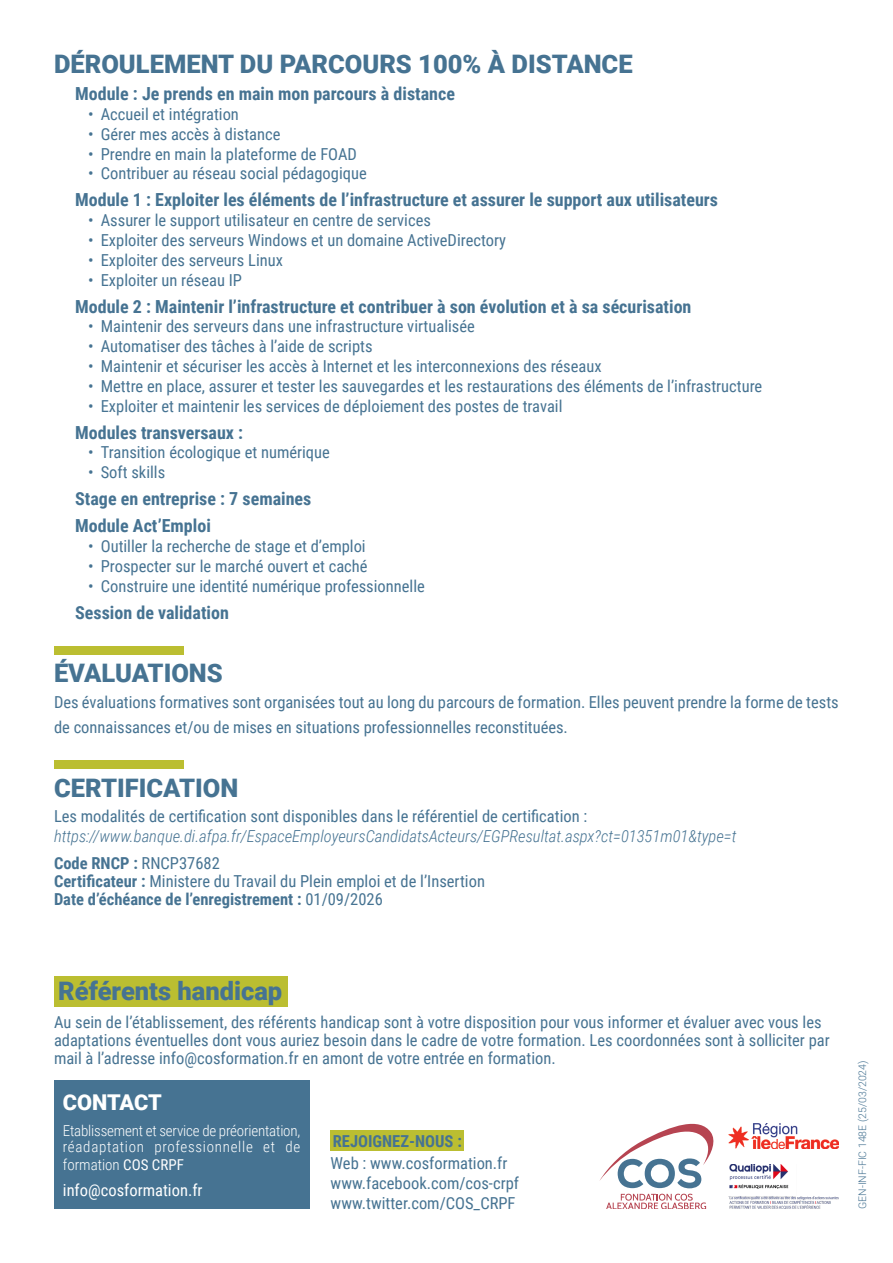
<style>
.page{position:relative;width:893px;height:1263px;background:#fff}
.page>*{position:absolute;margin:0;border:0;box-sizing:border-box;transform-origin:0 0}
.t1{font:900 25.5px "Roboto";color:#467392}
.t2{font:900 21.75px "Roboto";letter-spacing:-.01em;color:#fff}
.t3{font:700 18px "Roboto Condensed";color:#467392}
.t4{font:16.5px/18px "Roboto Condensed";color:#467392}
.t5{font:italic 300 16.5px "Roboto Condensed";color:#467392}
.t6{font:700 16.5px "Roboto Condensed";color:#467392}
.t7{font:16.5px "Roboto Condensed";color:#fff}
.t8{font:300 15px/16.5px "Roboto Condensed";color:#fff}
.t9{font:300 10.5px "Roboto";color:#467392}
.s1{font-weight:400}
.s2{font-weight:700}
</style>
<div class="page">
<div style="left:54px;top:760px;width:129px;height:9px;background:#bbbe31"></div>
<div style="left:54px;top:646px;width:129px;height:8px;background:#bbbe31"></div>
<div style="left:331px;top:1131px;width:133px;height:20px;background:#bbbe31"></div>
<svg style="left:606px;top:1194px;width:100px;height:15px"></svg>
<svg style="left:599px;top:1123px;width:115px;height:65px"></svg>
<img style="left:729px;top:1164px;width:110px;height:45px">
<img style="left:729px;top:1123px;width:110px;height:26px">
<div style="left:54px;top:977px;width:233px;height:30px;background:#bbbe31"></div>
<div style="left:54px;top:1081px;width:255px;height:128px;background:#467392"></div>
<p class="t1" style="left:54px;top:46px;width:580px">DÉROULEMENT DU PARCOURS 100% À DISTANCE</p>
<p class="t3" style="left:75px;top:81px;width:381px">Module : Je prends en main mon parcours à distance</p>
<p class="t4" style="left:88px;top:104px;width:152px">• Accueil et intégration</p>
<p class="t4" style="left:88px;top:124px;width:194px">• Gérer mes accès à distance</p>
<p class="t4" style="left:88px;top:144px;width:270px">• Prendre en main la plateforme de FOAD</p>
<p class="t4" style="left:88px;top:164px;width:280px">• Contribuer au réseau social pédagogique</p>
<p class="t3" style="left:75px;top:187px;width:644px">Module 1 : Exploiter les éléments de l’infrastructure et assurer le support aux utilisateurs</p>
<p class="t4" style="left:88px;top:211px;width:344px">• Assurer le support utilisateur en centre de services</p>
<p class="t4" style="left:88px;top:230px;width:420px">• Exploiter des serveurs Windows et un domaine ActiveDirectory</p>
<p class="t4" style="left:88px;top:250px;width:196px">• Exploiter des serveurs Linux</p>
<p class="t4" style="left:88px;top:270px;width:156px">• Exploiter un réseau IP</p>
<p class="t3" style="left:75px;top:294px;width:618px">Module 2 : Maintenir l’infrastructure et contribuer à son évolution et à sa sécurisation</p>
<p class="t4" style="left:88px;top:317px;width:388px">• Maintenir des serveurs dans une infrastructure virtualisée</p>
<p class="t4" style="left:88px;top:337px;width:286px">• Automatiser des tâches à l’aide de scripts</p>
<p class="t4" style="left:88px;top:356px;width:515px">• Maintenir et sécuriser les accès à Internet et les interconnexions des réseaux</p>
<p class="t4" style="left:88px;top:376px;width:676px">• Mettre en place, assurer et tester les sauvegardes et les restaurations des éléments de l’infrastructure</p>
<p class="t4" style="left:88px;top:396px;width:476px">• Exploiter et maintenir les services de déploiement des postes de travail</p>
<p class="t3" style="left:75px;top:420px;width:169px">Modules transversaux :</p>
<p class="t4" style="left:88px;top:443px;width:243px">• Transition écologique et numérique</p>
<p class="t4" style="left:88px;top:463px;width:79px">• Soft skills</p>
<p class="t3" style="left:75px;top:486px;width:238px">Stage en entreprise : 7 semaines</p>
<p class="t3" style="left:75px;top:513px;width:137px">Module Act’Emploi</p>
<p class="t4" style="left:88px;top:536px;width:279px">• Outiller la recherche de stage et d’emploi</p>
<p class="t4" style="left:88px;top:556px;width:281px">• Prospecter sur le marché ouvert et caché</p>
<p class="t4" style="left:88px;top:576px;width:338px">• Construire une identité numérique professionnelle</p>
<p class="t3" style="left:75px;top:600px;width:155px">Session de validation</p>
<p class="t1" style="left:54px;top:655px;width:170px">ÉVALUATIONS</p>
<p class="t4" style="left:54px;top:688px;width:786px;line-height:25.5px">Des évaluations formatives sont organisées tout au long du parcours de formation. Elles peuvent prendre la forme de tests de connaissances et/ou de mises en situations professionnelles reconstituées.</p>
<p class="t1" style="left:54px;top:770px;width:186px">CERTIFICATION</p>
<p class="t4" style="left:54px;top:807px;width:535px">Les modalités de certification sont disponibles dans le référentiel de certification :</p>
<p class="t5" style="left:54px;top:825px;width:684px">https://www.banque.di.afpa.fr/EspaceEmployeursCandidatsActeurs/EGPResultat.aspx?ct=01351m01&amp;type=t</p>
<p class="t6" style="left:54px;top:852px;width:167px">Code RNCP : <span class="s1">RNCP37682</span></p>
<p class="t4" style="left:54px;top:872px;width:432px"><span class="s2">Certificateur :</span> Ministere du Travail du Plein emploi et de l’Insertion</p>
<p class="t6" style="left:54px;top:888px;width:330px">Date d’échéance de l’enregistrement : <span class="s1">01/09/2026</span></p>
<p class="t1" style="left:58px;top:973px;width:226px">Référents handicap</p>
<p class="t4" style="left:54px;top:1012px;width:777px">Au sein de l’établissement, des référents handicap sont à votre disposition pour vous informer et évaluer avec vous les adaptations éventuelles dont vous auriez besoin dans le cadre de votre formation. Les coordonnées sont à solliciter par mail à l’adresse info@cosformation.fr en amont de votre entrée en formation.</p>
<p class="t2" style="left:63px;top:1087px;width:100px">CONTACT</p>
<p class="t8" style="left:63px;top:1122px;width:239px">Etablissement et service de préorientation, réadaptation professionnelle et de</p>
<p class="t8" style="left:63px;top:1156px;width:123px">formation <span class="s1">COS CRPF</span></p>
<p class="t7" style="left:63px;top:1178px;width:141px">info@cosformation.fr</p>
<p class="t6" style="left:333px;top:1129px;width:131px">REJOIGNEZ-NOUS :</p>
<p class="t4" style="left:331px;top:1154px;width:178px">Web : www.cosformation.fr</p>
<p class="t4" style="left:331px;top:1174px;width:190px">www.facebook.com/cos-crpf</p>
<p class="t4" style="left:331px;top:1193px;width:186px">www.twitter.com/COS_CRPF</p>
<p class="t9" style="left:855px;top:1209px;width:150px;rotate:-90deg">GEN-INF-FIC 148E (25/03/2024)</p>
</div>
